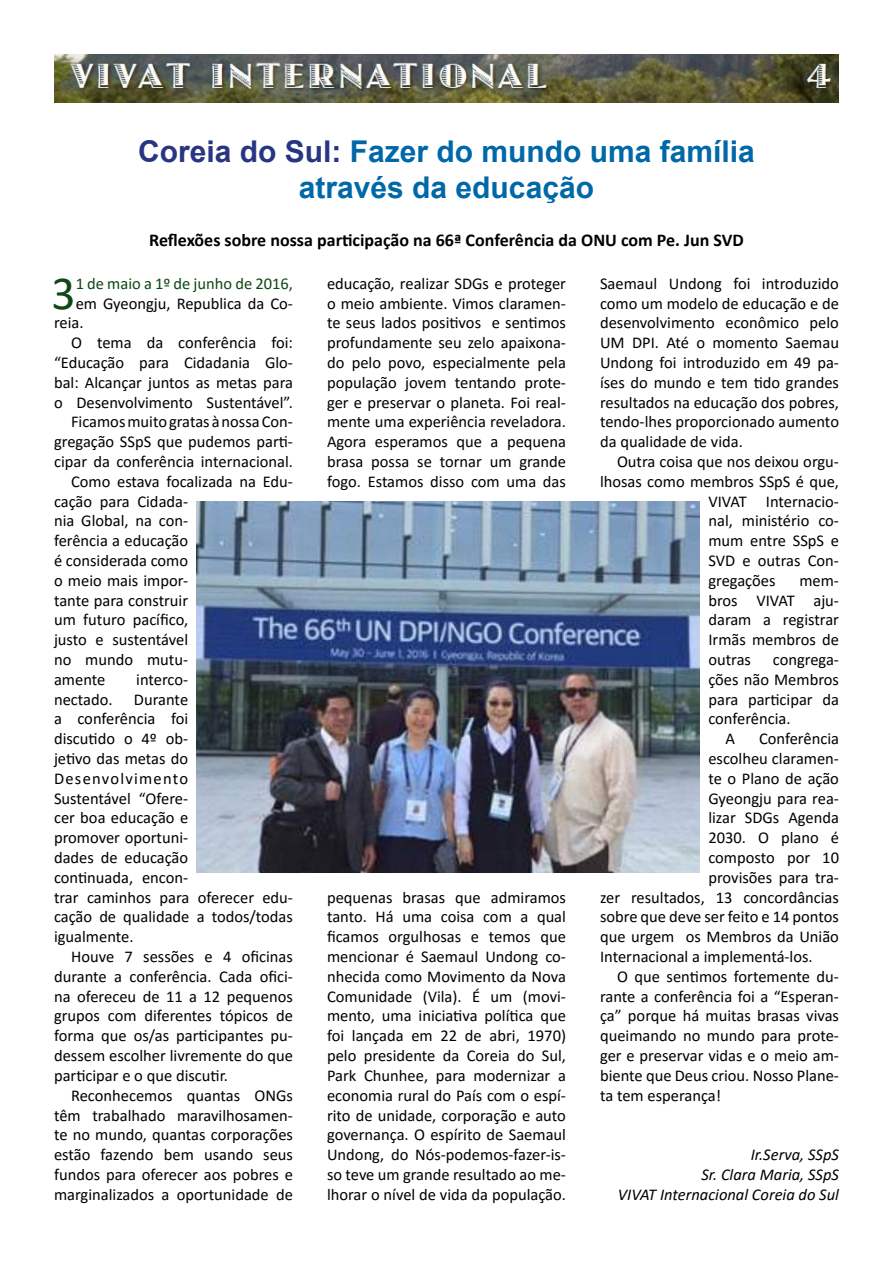
<style>
.page{position:relative;width:893px;height:1263px;background:#fff}
.page>*{position:absolute;margin:0;border:0;box-sizing:border-box;transform-origin:0 0}
.t1{font:47.7px "Calibri";color:#0e4812}
.t2{font:700 30px/36px "Arial";color:#0068a8;text-align:center}
.t3{font:700 18px "Calibri";color:#000}
.t4{font:16.5px/19.8px "Calibri";color:#000;text-align:justify}
.t5{font:italic 16.5px/19.8px "Calibri";color:#000;text-align:right}
.t6{font:16.5px "Calibri";color:#0e4812}
.s1{color:#283583}
</style>
<div class="page">
<img style="left:54px;top:54px;width:785px;height:49px">
<img style="left:197px;top:501px;width:503px;height:372px">
<h2 class="t2" style="left:138px;top:134px;width:618px"><span class="s1">Coreia do Sul:</span> Fazer do mundo uma família através da educação</h2>
<p class="t3" style="left:149px;top:228px;width:596px">Reflexões sobre nossa participação na 66ª Conferência da ONU com Pe. Jun SVD</p>
<h1 class="t1" style="left:52px;top:260px;width:26px">3</h1>
<p class="t6" style="left:76px;top:272px;width:219px">1 de maio a 1º de junho de 2016,</p>
<p class="t4" style="left:54px;top:293px;width:240px;text-indent:22px">em Gyeongju, Republica da Co&shy;reia.</p>
<p class="t4" style="left:71px;top:332px;width:223px">O tema da conferência foi:</p>
<p class="t4" style="left:54px;top:352px;width:240px">“Educação para Cidadania Glo-</p>
<p class="t4" style="left:54px;top:372px;width:240px">bal: Alcançar juntos as metas para</p>
<p class="t4" style="left:54px;top:392px;width:240px">o Desenvolvimento Sustentável”.</p>
<p class="t4" style="left:71px;top:412px;width:223px">Ficamos muito gratas à nossa Con-</p>
<p class="t4" style="left:54px;top:431px;width:240px">gregação SSpS que pudemos parti-</p>
<p class="t4" style="left:54px;top:451px;width:240px">cipar da conferência internacional.</p>
<p class="t4" style="left:71px;top:471px;width:223px">Como estava focalizada na Edu-</p>
<p class="t4" style="left:54px;top:491px;width:136px">cação para Cidada-</p>
<p class="t4" style="left:54px;top:511px;width:136px">nia Global, na con-</p>
<p class="t4" style="left:54px;top:530px;width:136px">ferência a educação</p>
<p class="t4" style="left:54px;top:550px;width:136px">é considerada como</p>
<p class="t4" style="left:54px;top:570px;width:136px">o meio mais impor-</p>
<p class="t4" style="left:54px;top:590px;width:136px">tante para construir</p>
<p class="t4" style="left:54px;top:610px;width:136px">um futuro pacífico,</p>
<p class="t4" style="left:54px;top:629px;width:136px">justo e sustentável</p>
<p class="t4" style="left:54px;top:649px;width:136px">no mundo mutu-</p>
<p class="t4" style="left:54px;top:669px;width:53px">amente</p>
<p class="t4" style="left:136px;top:669px;width:53px">interco-</p>
<p class="t4" style="left:54px;top:689px;width:60px">nectado.</p>
<p class="t4" style="left:54px;top:689px;width:240px;text-align:left;text-indent:80px">Durante<br>a conferência foi<br>discutido o 4º ob-<br>jetivo das metas do<br>Desenvolvimento<br>Sustentável “Ofere-<br>cer boa educação e<br>promover oportuni-<br>dades de educação<br>continuada, encon-<br>trar caminhos para oferecer edu&shy;cação de qualidade a todos/todas igualmente.</p>
<p class="t4" style="left:54px;top:946px;width:240px;text-indent:17px">Houve 7 sessões e 4 oficinas durante a conferência. Cada ofici&shy;na ofereceu de 11 a 12 pequenos grupos com diferentes tópicos de forma que os/as participantes pu&shy;dessem escolher livremente do que participar e o que discutir.</p>
<p class="t4" style="left:54px;top:1085px;width:240px;text-indent:17px">Reconhecemos quantas ONGs têm trabalhado maravilhosamen&shy;te no mundo, quantas corporações estão fazendo bem usando seus fundos para oferecer aos pobres e marginalizados a oportunidade de</p>
<p class="t4" style="left:327px;top:273px;width:240px">educação, realizar SDGs e proteger o meio ambiente. Vimos claramen&shy;te seus lados positivos e sentimos profundamente seu zelo apaixona&shy;do pelo povo, especialmente pela população jovem tentando prote&shy;ger e preservar o planeta. Foi real&shy;mente uma experiência reveladora.<br>Agora esperamos que a pequena brasa possa se tornar um grande fogo. Estamos disso com uma das</p>
<p class="t4" style="left:327px;top:887px;width:240px">pequenas brasas que admiramos tanto. Há uma coisa com a qual ficamos orgulhosas e temos que mencionar é Saemaul Undong co&shy;nhecida como Movimento da Nova Comunidade (Vila). É um (movi&shy;mento, uma iniciativa política que foi lançada em 22 de abri, 1970) pelo presidente da Coreia do Sul, Park Chunhee, para modernizar a economia rural do País com o espí&shy;rito de unidade, corporação e auto governança. O espírito de Saemaul Undong, do Nós-podemos-fazer-is&shy;so teve um grande resultado ao me&shy;lhorar o nível de vida da população.</p>
<p class="t4" style="left:600px;top:273px;width:240px">Saemaul Undong foi introduzido como um modelo de educação e de desenvolvimento econômico pelo UM DPI. Até o momento Saemau Undong foi introduzido em 49 pa&shy;íses do mundo e tem tido grandes resultados na educação dos pobres, tendo-lhes proporcionado aumento da qualidade de vida.</p>
<p class="t4" style="left:617px;top:451px;width:223px">Outra coisa que nos deixou orgu-</p>
<p class="t4" style="left:600px;top:471px;width:240px">lhosas como membros SSpS é que,</p>
<p class="t4" style="left:708px;top:491px;width:132px">VIVAT Internacio-</p>
<p class="t4" style="left:708px;top:511px;width:132px">nal, ministério co-</p>
<p class="t4" style="left:708px;top:530px;width:132px">mum entre SSpS e</p>
<p class="t4" style="left:708px;top:550px;width:132px">SVD e outras Con-</p>
<p class="t4" style="left:708px;top:570px;width:69px">gregações</p>
<p class="t4" style="left:708px;top:570px;width:132px;text-indent:91px">mem&shy;bros VIVAT aju&shy;daram a registrar Irmãs membros de outras</p>
<p class="t4" style="left:773px;top:649px;width:68px">congrega-</p>
<p class="t4" style="left:708px;top:669px;width:132px">ções não Membros</p>
<p class="t4" style="left:708px;top:689px;width:132px">para participar da</p>
<p class="t4" style="left:708px;top:709px;width:84px">conferência.</p>
<p class="t4" style="left:725px;top:728px;width:11px">A</p>
<p class="t4" style="left:759px;top:728px;width:81px">Conferência</p>
<p class="t4" style="left:708px;top:748px;width:132px">escolheu claramen-</p>
<p class="t4" style="left:708px;top:768px;width:132px">te o Plano de ação</p>
<p class="t4" style="left:708px;top:788px;width:132px">Gyeongju para rea-</p>
<p class="t4" style="left:708px;top:808px;width:132px">lizar SDGs Agenda</p>
<p class="t4" style="left:708px;top:827px;width:132px">2030. O plano é</p>
<p class="t4" style="left:708px;top:847px;width:132px">composto por 10</p>
<p class="t4" style="left:708px;top:867px;width:132px">provisões para tra-</p>
<p class="t4" style="left:600px;top:887px;width:240px">zer resultados, 13 concordâncias</p>
<p class="t4" style="left:600px;top:907px;width:240px">sobre que deve ser feito e 14 pontos</p>
<p class="t4" style="left:600px;top:926px;width:240px">que urgem os Membros da União</p>
<p class="t4" style="left:600px;top:946px;width:214px">Internacional a implementá-los.</p>
<p class="t4" style="left:617px;top:966px;width:223px">O que sentimos fortemente du-</p>
<p class="t4" style="left:600px;top:986px;width:240px">rante a conferência foi a “Esperan-</p>
<p class="t4" style="left:600px;top:1006px;width:240px">ça” porque há muitas brasas vivas</p>
<p class="t4" style="left:600px;top:1025px;width:240px">queimando no mundo para prote-</p>
<p class="t4" style="left:600px;top:1045px;width:240px">ger e preservar vidas e o meio am-</p>
<p class="t4" style="left:600px;top:1065px;width:240px">biente que Deus criou. Nosso Plane-</p>
<p class="t4" style="left:600px;top:1085px;width:123px">ta tem esperança!</p>
<p class="t5" style="left:618px;top:1144px;width:223px">Ir.Serva, SSpS<br>Sr. Clara Maria, SSpS<br>VIVAT Internacional Coreia do Sul</p>
</div>
